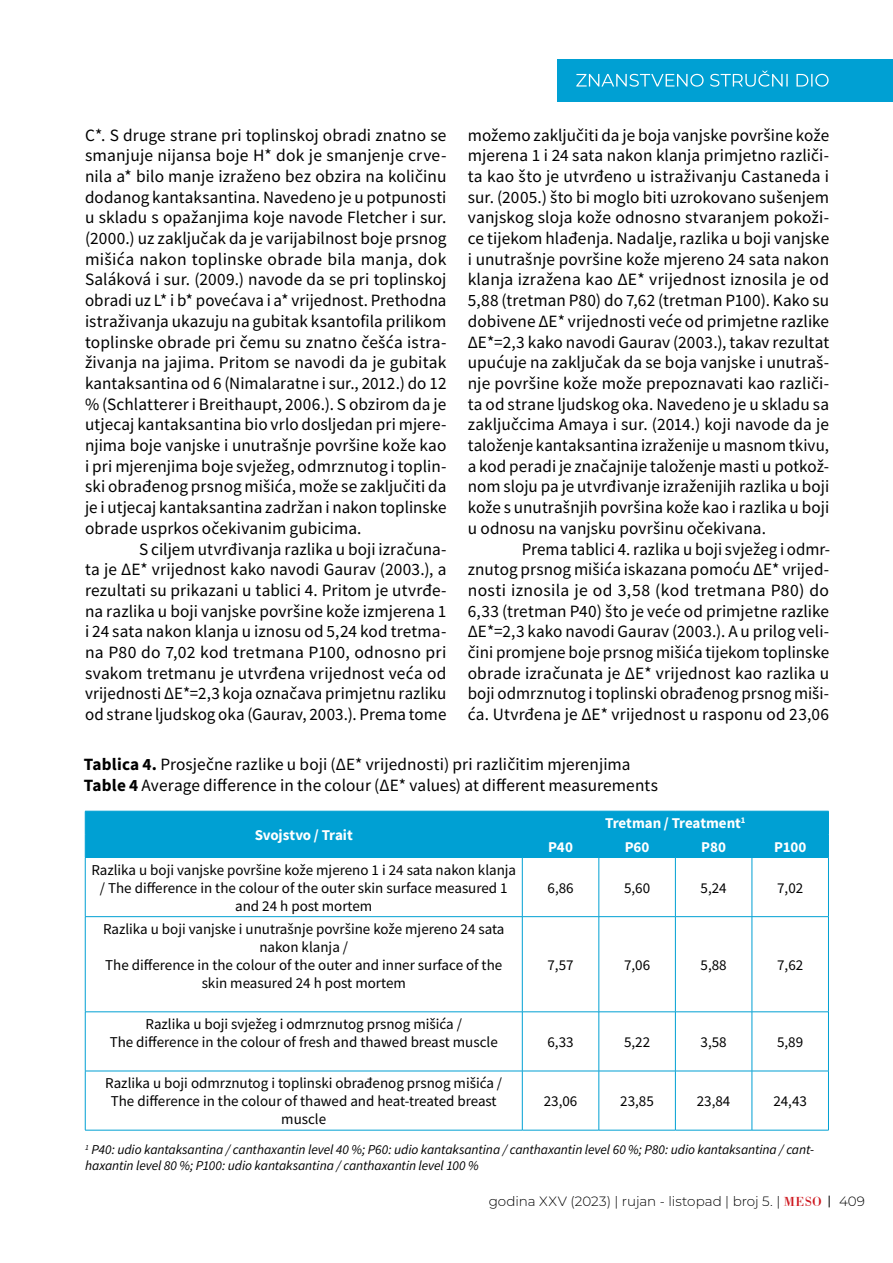
<style>
.page{position:relative;width:893px;height:1263px;background:#fff}
.page>*{position:absolute;margin:0;border:0;box-sizing:border-box;transform-origin:0 0}
.t1{font:17.25px/20.7px "Source Sans Pro";letter-spacing:.005em;color:#000;text-align:justify}
.t2{font:15px/18px "Source Sans Pro";color:#000;text-align:center}
.t3{font:700 15px "Source Sans Pro";letter-spacing:-.005em;color:#fff}
.t4{font:italic 13.5px/16.2px "Source Sans Pro";letter-spacing:-.005em;color:#000}
.t5{font:300 13.5px "Montserrat";color:#000}
.s1{font-weight:700}
.s2{font-family:"Bodoni BT";font-weight:400;color:#ce171e}
</style>
<div class="page">
<div style="left:557px;top:60px;width:336px;height:42px;background:#00a0d3"></div>
<svg style="left:576px;top:71px;width:253px;height:16px"></svg>
<svg style="left:829px;top:1195px;width:1px;height:12px"></svg>
<div style="left:85px;top:812px;width:744px;height:45px;background:#00a0d3"></div>
<hr style="left:85px;top:858px;width:1px;height:58px;background:#00a0d3">
<hr style="left:522px;top:858px;width:1px;height:58px;background:#00a0d3">
<hr style="left:599px;top:858px;width:1px;height:58px;background:#00a0d3">
<hr style="left:675px;top:858px;width:1px;height:58px;background:#00a0d3">
<hr style="left:752px;top:858px;width:1px;height:58px;background:#00a0d3">
<hr style="left:828px;top:858px;width:1px;height:58px;background:#00a0d3">
<hr style="left:85px;top:917px;width:1px;height:95px;background:#00a0d3">
<hr style="left:522px;top:917px;width:1px;height:95px;background:#00a0d3">
<hr style="left:599px;top:917px;width:1px;height:95px;background:#00a0d3">
<hr style="left:675px;top:917px;width:1px;height:95px;background:#00a0d3">
<hr style="left:752px;top:917px;width:1px;height:95px;background:#00a0d3">
<hr style="left:828px;top:917px;width:1px;height:95px;background:#00a0d3">
<hr style="left:85px;top:1012px;width:1px;height:59px;background:#00a0d3">
<hr style="left:522px;top:1012px;width:1px;height:59px;background:#00a0d3">
<hr style="left:599px;top:1012px;width:1px;height:59px;background:#00a0d3">
<hr style="left:675px;top:1012px;width:1px;height:59px;background:#00a0d3">
<hr style="left:752px;top:1012px;width:1px;height:59px;background:#00a0d3">
<hr style="left:828px;top:1012px;width:1px;height:59px;background:#00a0d3">
<hr style="left:85px;top:1071px;width:1px;height:59px;background:#00a0d3">
<hr style="left:522px;top:1071px;width:1px;height:59px;background:#00a0d3">
<hr style="left:599px;top:1071px;width:1px;height:59px;background:#00a0d3">
<hr style="left:675px;top:1071px;width:1px;height:59px;background:#00a0d3">
<hr style="left:752px;top:1071px;width:1px;height:59px;background:#00a0d3">
<hr style="left:828px;top:1071px;width:1px;height:59px;background:#00a0d3">
<hr style="left:85px;top:811px;width:437px;height:1px;background:#00a0d3">
<hr style="left:522px;top:811px;width:77px;height:1px;background:#00a0d3">
<hr style="left:599px;top:811px;width:76px;height:1px;background:#00a0d3">
<hr style="left:675px;top:811px;width:77px;height:1px;background:#00a0d3">
<hr style="left:752px;top:811px;width:77px;height:1px;background:#00a0d3">
<hr style="left:522px;top:834px;width:77px;height:1px;background:#00a0d3">
<hr style="left:599px;top:834px;width:76px;height:1px;background:#00a0d3">
<hr style="left:675px;top:834px;width:77px;height:1px;background:#00a0d3">
<hr style="left:752px;top:834px;width:77px;height:1px;background:#00a0d3">
<hr style="left:85px;top:857px;width:437px;height:1px;background:#00a0d3">
<hr style="left:522px;top:857px;width:77px;height:1px;background:#00a0d3">
<hr style="left:599px;top:857px;width:76px;height:1px;background:#00a0d3">
<hr style="left:675px;top:857px;width:77px;height:1px;background:#00a0d3">
<hr style="left:752px;top:857px;width:77px;height:1px;background:#00a0d3">
<hr style="left:85px;top:916px;width:437px;height:1px;background:#00a0d3">
<hr style="left:522px;top:916px;width:77px;height:1px;background:#00a0d3">
<hr style="left:599px;top:916px;width:76px;height:1px;background:#00a0d3">
<hr style="left:675px;top:916px;width:77px;height:1px;background:#00a0d3">
<hr style="left:752px;top:916px;width:77px;height:1px;background:#00a0d3">
<hr style="left:85px;top:1011px;width:437px;height:1px;background:#00a0d3">
<hr style="left:522px;top:1011px;width:77px;height:1px;background:#00a0d3">
<hr style="left:599px;top:1011px;width:76px;height:1px;background:#00a0d3">
<hr style="left:675px;top:1011px;width:77px;height:1px;background:#00a0d3">
<hr style="left:752px;top:1011px;width:77px;height:1px;background:#00a0d3">
<hr style="left:85px;top:1071px;width:437px;height:1px;background:#00a0d3">
<hr style="left:522px;top:1071px;width:77px;height:1px;background:#00a0d3">
<hr style="left:599px;top:1071px;width:76px;height:1px;background:#00a0d3">
<hr style="left:675px;top:1071px;width:77px;height:1px;background:#00a0d3">
<hr style="left:752px;top:1071px;width:77px;height:1px;background:#00a0d3">
<hr style="left:85px;top:1130px;width:437px;height:1px;background:#00a0d3">
<hr style="left:522px;top:1130px;width:77px;height:1px;background:#00a0d3">
<hr style="left:599px;top:1130px;width:76px;height:1px;background:#00a0d3">
<hr style="left:675px;top:1130px;width:77px;height:1px;background:#00a0d3">
<hr style="left:752px;top:1130px;width:77px;height:1px;background:#00a0d3">
<p class="t1" style="left:85px;top:124px;width:363px">C*. S druge strane pri toplinskoj obradi znatno se smanjuje nijansa boje H* dok je smanjenje crve&shy;nila a* bilo manje izraženo bez obzira na količinu dodanog kantaksantina. Navedeno je u potpunosti u skladu s opažanjima koje navode Fletcher i sur. (2000.) uz zaključak da je varijabilnost boje prsnog mišića nakon toplinske obrade bila manja, dok Saláková i sur. (2009.) navode da se pri toplinskoj obradi uz L* i b* povećava i a* vrijednost. Prethodna istraživanja ukazuju na gubitak ksantofila prilikom toplinske obrade pri čemu su znatno češća istra&shy;živanja na jajima. Pritom se navodi da je gubitak kantaksantina od 6 (Nimalaratne i sur., 2012.) do 12 % (Schlatterer i Breithaupt, 2006.). S obzirom da je utjecaj kantaksantina bio vrlo dosljedan pri mjere&shy;njima boje vanjske i unutrašnje površine kože kao i pri mjerenjima boje svježeg, odmrznutog i toplin&shy;ski obrađenog prsnog mišića, može se zaključiti da je i utjecaj kantaksantina zadržan i nakon toplinske obrade usprkos očekivanim gubicima.</p>
<p class="t1" style="left:85px;top:538px;width:363px;text-indent:54px">S ciljem utvrđivanja razlika u boji izračuna&shy;ta je ΔE* vrijednost kako navodi Gaurav (2003.), a rezultati su prikazani u tablici 4. Pritom je utvrđe&shy;na razlika u boji vanjske površine kože izmjerena 1 i 24 sata nakon klanja u iznosu od 5,24 kod tretma&shy;na P80 do 7,02 kod tretmana P100, odnosno pri svakom tretmanu je utvrđena vrijednost veća od vrijednosti ΔE*=2,3 koja označava primjetnu razliku od strane ljudskog oka (Gaurav, 2003.). Prema tome</p>
<p class="t1" style="left:468px;top:124px;width:363px">možemo zaključiti da je boja vanjske površine kože mjerena 1 i 24 sata nakon klanja primjetno različi&shy;ta kao što je utvrđeno u istraživanju Castaneda i sur. (2005.) što bi moglo biti uzrokovano sušenjem vanjskog sloja kože odnosno stvaranjem pokoži&shy;ce tijekom hlađenja. Nadalje, razlika u boji vanjske i unutrašnje površine kože mjereno 24 sata nakon klanja izražena kao ΔE* vrijednost iznosila je od 5,88 (tretman P80) do 7,62 (tretman P100). Kako su dobivene ΔE* vrijednosti veće od primjetne razlike ΔE*=2,3 kako navodi Gaurav (2003.), takav rezultat upućuje na zaključak da se boja vanjske i unutraš&shy;nje površine kože može prepoznavati kao različi&shy;ta od strane ljudskog oka. Navedeno je u skladu sa zaključcima Amaya i sur. (2014.) koji navode da je taloženje kantaksantina izraženije u masnom tkivu, a kod peradi je značajnije taloženje masti u potkož&shy;nom sloju pa je utvrđivanje izraženijih razlika u boji kože s unutrašnjih površina kože kao i razlika u boji u odnosu na vanjsku površinu očekivana.</p>
<p class="t1" style="left:468px;top:538px;width:364px;text-indent:54px">Prema tablici 4. razlika u boji svježeg i odmr&shy;znutog prsnog mišića iskazana pomoću ΔE* vrijed&shy;nosti iznosila je od 3,58 (kod tretmana P80) do 6,33 (tretman P40) što je veće od primjetne razlike ΔE*=2,3 kako navodi Gaurav (2003.). A u prilog veli&shy;čini promjene boje prsnog mišića tijekom toplinske obrade izračunata je ΔE* vrijednost kao razlika u boji odmrznutog i toplinski obrađenog prsnog miši&shy;ća. Utvrđena je ΔE* vrijednost u rasponu od 23,06</p>
<p class="t1" style="left:84px;top:754px;width:576px"><span class="s1">Tablica 4.</span> Prosječne razlike u boji (ΔE* vrijednosti) pri različitim mjerenjima<br><span class="s1">Table 4</span> Average difference in the colour (ΔE* values) at different measurements</p>
<p class="t3" style="left:255px;top:825px;width:100px">Svojstvo / Trait</p>
<p class="t2" style="left:91px;top:861px;width:426px">Razlika u boji vanjske površine kože mjereno 1 i 24 sata nakon klanja / The difference in the colour of the outer skin surface measured 1 and 24 h post mortem</p>
<p class="t2" style="left:103px;top:920px;width:403px">Razlika u boji vanjske i unutrašnje površine kože mjereno 24 sata nakon klanja /<br>The difference in the colour of the outer and inner surface of the skin measured 24 h post mortem</p>
<p class="t2" style="left:110px;top:1015px;width:390px">Razlika u boji svježeg i odmrznutog prsnog mišića /<br>The difference in the colour of fresh and thawed breast muscle</p>
<p class="t2" style="left:105px;top:1074px;width:398px">Razlika u boji odmrznutog i toplinski obrađenog prsnog mišića /<br>The difference in the colour of thawed and heat-treated breast muscle</p>
<p class="t3" style="left:605px;top:813px;width:142px">Tretman / Treatment<sup>1</sup></p>
<p class="t3" style="left:548px;top:836px;width:26px">P40</p>
<p class="t3" style="left:625px;top:836px;width:26px">P60</p>
<p class="t3" style="left:701px;top:836px;width:26px">P80</p>
<p class="t3" style="left:774px;top:836px;width:34px">P100</p>
<p class="t2" style="left:547px;top:879px;width:28px">6,86</p>
<p class="t2" style="left:624px;top:879px;width:28px">5,60</p>
<p class="t2" style="left:701px;top:879px;width:28px">5,24</p>
<p class="t2" style="left:777px;top:879px;width:28px">7,02</p>
<p class="t2" style="left:547px;top:956px;width:28px">7,57</p>
<p class="t2" style="left:624px;top:956px;width:28px">7,06</p>
<p class="t2" style="left:701px;top:956px;width:28px">5,88</p>
<p class="t2" style="left:777px;top:956px;width:28px">7,62</p>
<p class="t2" style="left:547px;top:1033px;width:28px">6,33</p>
<p class="t2" style="left:624px;top:1033px;width:28px">5,22</p>
<p class="t2" style="left:701px;top:1033px;width:28px">3,58</p>
<p class="t2" style="left:777px;top:1033px;width:28px">5,89</p>
<p class="t2" style="left:544px;top:1092px;width:35px">23,06</p>
<p class="t2" style="left:620px;top:1092px;width:35px">23,85</p>
<p class="t2" style="left:697px;top:1092px;width:35px">23,84</p>
<p class="t2" style="left:773px;top:1092px;width:35px">24,43</p>
<p class="t4" style="left:85px;top:1141px;width:730px"><sup>1</sup> P40: udio kantaksantina / canthaxantin level 40 %; P60: udio kantaksantina / canthaxantin level 60 %; P80: udio kantaksantina / cant&shy;haxantin level 80 %; P100: udio kantaksantina / canthaxantin level 100 %</p>
<p class="t5" style="left:489px;top:1192px;width:335px">godina XXV (2023) | rujan - listopad | broj 5. | <span class="s2">MESO</span></p>
<p class="t5" style="left:839px;top:1192px;width:27px">409</p>
</div>
